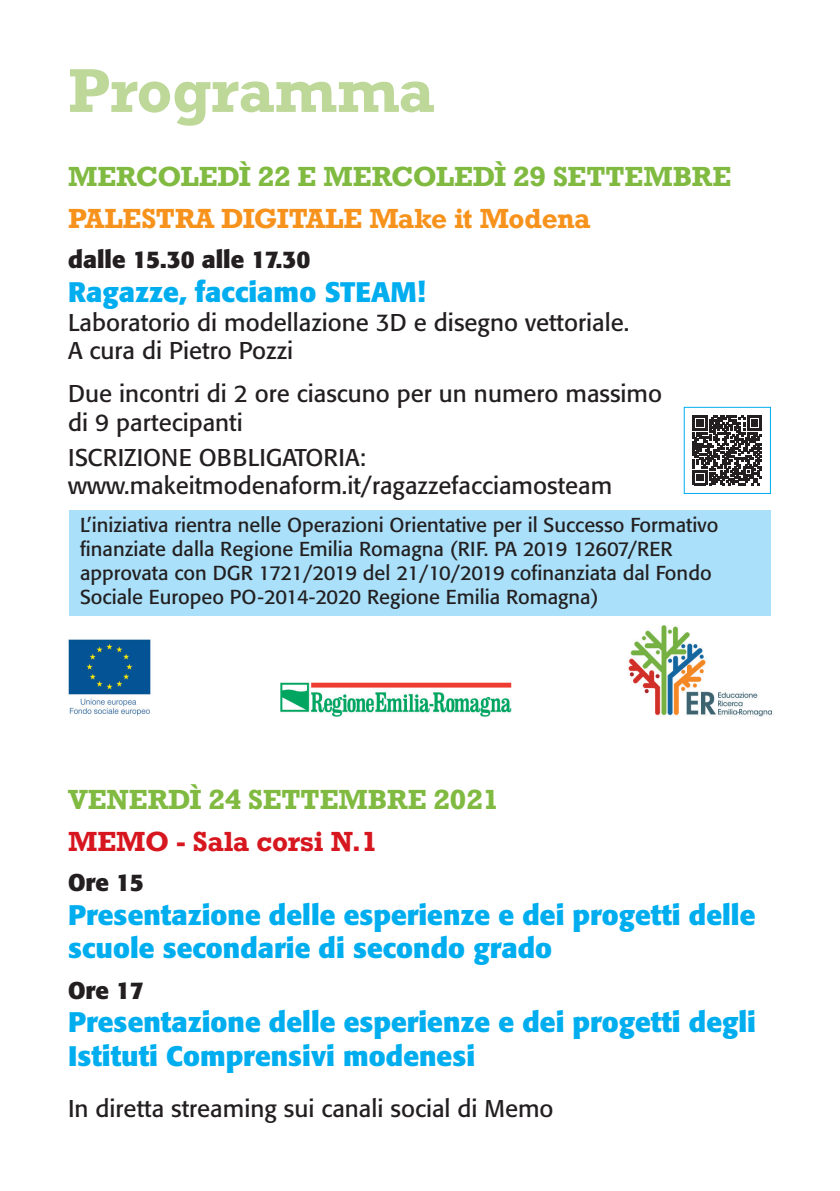
<style>
.page{position:relative;width:840px;height:1191px;background:#fff}
.page>*{position:absolute;margin:0;border:0;box-sizing:border-box;transform-origin:0 0}
.t1{font:700 58px "Rockwell";color:#bdd899}
.t2{font:700 28px/33.6px "Formata";color:#00aeef}
.t3{font:700 26px "Rockwell";color:#80ba41}
.t4{font:700 26px "Rockwell";letter-spacing:-.02em;color:#f7931d}
.t5{font:700 26px "Rockwell";color:#d7171f}
.t6{font:24px/28.8px "Formata";color:#231f20}
.t7{font:700 24px "Formata";color:#231f20}
.t8{font:20px/24px "Formata";color:#231f20}
</style>
<div class="page">
<div style="left:69px;top:510px;width:701px;height:106px;background:#aae0f9"></div>
<img style="left:68px;top:626px;width:704px;height:90px">
<svg style="left:692px;top:416px;width:69px;height:69px"></svg>
<div style="left:683px;top:407px;width:87px;height:87px;border:1px solid #00aeef"></div>
<h1 class="t1" style="left:68px;top:53px;width:368px">Programma</h1>
<p class="t3" style="left:68px;top:159px;width:664px">MERCOLEDÌ 22 E MERCOLEDÌ 29 SETTEMBRE</p>
<p class="t4" style="left:68px;top:202px;width:524px">PALESTRA DIGITALE Make it Modena</p>
<p class="t7" style="left:68px;top:245px;width:244px">dalle 15.30 alle 17.30</p>
<p class="t2" style="left:68px;top:275px;width:359px">Ragazze, facciamo STEAM!</p>
<p class="t6" style="left:68px;top:308px;width:562px">Laboratorio di modellazione 3D e disegno vettoriale.<br>A cura di Pietro Pozzi</p>
<p class="t6" style="left:68px;top:379px;width:595px">Due incontri di 2 ore ciascuno per un numero massimo di 9 partecipanti</p>
<p class="t6" style="left:68px;top:442px;width:545px">ISCRIZIONE OBBLIGATORIA: www.makeitmodenaform.it/ragazzefacciamosteam</p>
<p class="t8" style="left:80px;top:513px;width:639px">L’iniziativa rientra nelle Operazioni Orientative per il Successo Formativo finanziate dalla Regione Emilia Romagna (RIF. PA 2019 12607/RER approvata con DGR 1721/2019 del 21/10/2019 cofinanziata dal Fondo Sociale Europeo PO-2014-2020 Regione Emilia Romagna)</p>
<p class="t3" style="left:68px;top:782px;width:432px">VENERDÌ 24 SETTEMBRE 2021</p>
<p class="t5" style="left:68px;top:824px;width:311px">MEMO - Sala corsi N.1</p>
<p class="t7" style="left:68px;top:867px;width:77px">Ore 15</p>
<p class="t2" style="left:68px;top:898px;width:688px">Presentazione delle esperienze e dei progetti delle scuole secondarie di secondo grado</p>
<p class="t7" style="left:68px;top:975px;width:77px">Ore 17</p>
<p class="t2" style="left:68px;top:1005px;width:689px">Presentazione delle esperienze e dei progetti degli<br>Istituti Comprensivi modenesi</p>
<p class="t6" style="left:68px;top:1094px;width:487px">In diretta streaming sui canali social di Memo</p>
</div>
